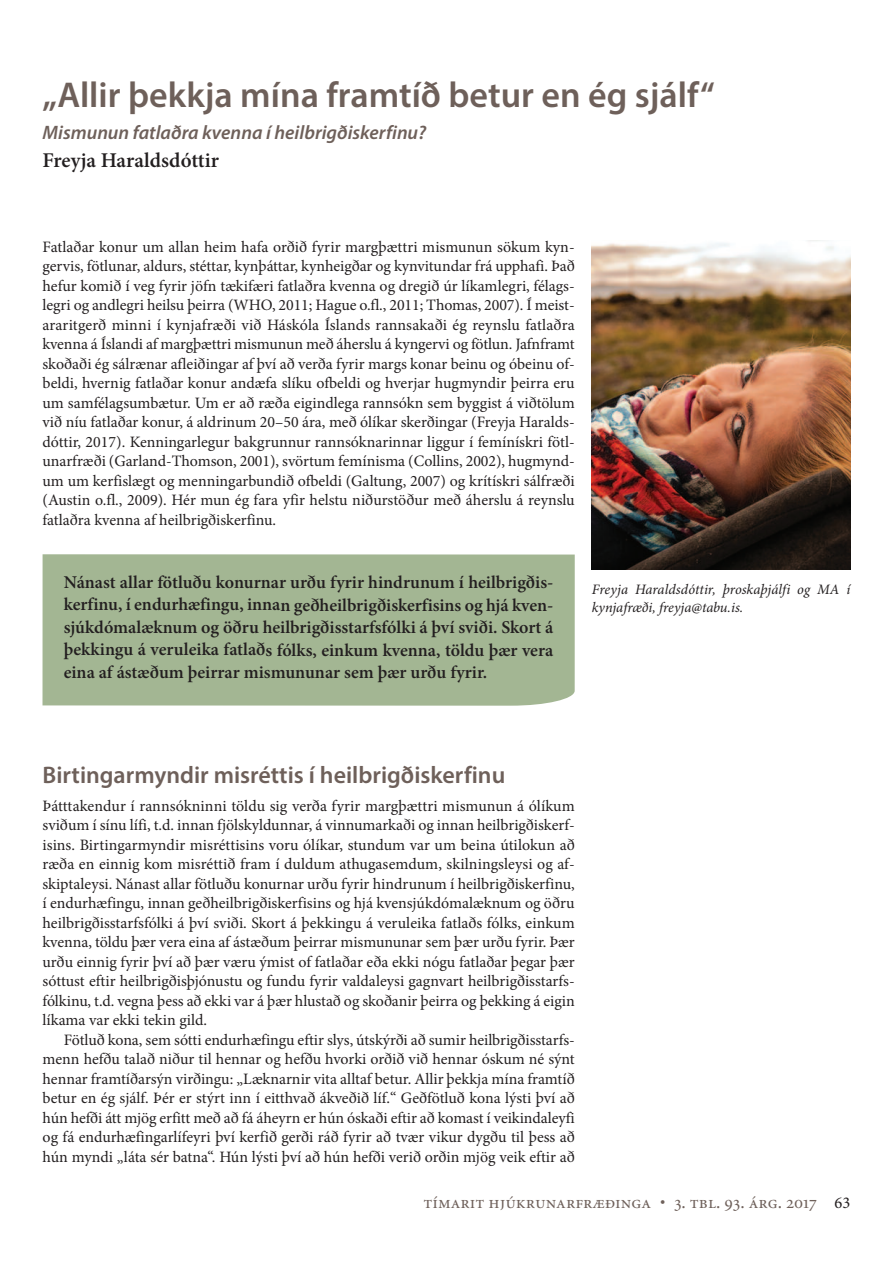
<style>
.page{position:relative;width:893px;height:1263px;background:#fff}
.page>*{position:absolute;margin:0;border:0;box-sizing:border-box;transform-origin:0 0}
.t1{font:600 36px "Myriad Pro";color:#6e605a}
.t2{font:600 24px "Myriad Pro";color:#6e605a}
.t3{font:600 21px "Minion Pro";color:#231f20}
.t4{font:italic 600 19.5px "Myriad Pro";color:#6e605a}
.t5{font:600 18px/22.5px "Minion Pro";color:#231f20;text-align:justify}
.t6{font:18px "Minion Regular SC";color:#6e605a}
.t7{font:15.9px/19.5px "Minion Pro";color:#231f20;text-align:justify}
.t8{font:italic 14.4px/18px "Minion Pro";color:#231f20}
.s1{font-family:"Minion Pro";font-size:16.5px;color:#231f20}
</style>
<div class="page">
<img style="left:592px;top:240px;width:258px;height:329px">
<div style="left:43px;top:554px;width:532px;height:152px;background:#a3b693"></div>
<h1 class="t1" style="left:43px;top:72px;width:674px">„Allir þekkja mína framtíð betur en ég sjálf“</h1>
<p class="t4" style="left:43px;top:120px;width:385px">Mismunun fatlaðra kvenna í heilbrigðiskerfinu?</p>
<h3 class="t3" style="left:43px;top:146px;width:178px">Freyja Haraldsdóttir</h3>
<p class="t7" style="left:43px;top:237px;width:534px">Fatlaðar konur um allan heim hafa orðið fyrir margþættri mismunun sökum kyn&shy;gervis, fötlunar, aldurs, stéttar, kynþáttar, kynheigðar og kynvitundar frá upphafi. Það hefur komið í veg fyrir jöfn tækifæri fatlaðra kvenna og dregið úr líkamlegri, félags&shy;legri og andlegri heilsu þeirra (WHO, 2011; Hague o.fl., 2011; Thomas, 2007). Í meist&shy;araritgerð minni í kynjafræði við Háskóla Íslands rannsakaði ég reynslu fatlaðra kvenna á Íslandi af margþættri mismunun með áherslu á kyngervi og fötlun. Jafnframt skoðaði ég sálrænar afleiðingar af því að verða fyrir margs konar beinu og óbeinu of&shy;beldi, hvernig fatlaðar konur andæfa slíku ofbeldi og hverjar hugmyndir þeirra eru um samfélagsumbætur. Um er að ræða eigindlega rannsókn sem byggist á viðtölum við níu fatlaðar konur, á aldrinum 20–50 ára, með ólíkar skerðingar (Freyja Haralds&shy;dóttir, 2017). Kenningarlegur bakgrunnur rannsóknarinnar liggur í femínískri fötl&shy;unarfræði (Garland-Thomson, 2001), svörtum femínisma (Collins, 2002), hugmynd&shy;um um kerfislægt og menningarbundið ofbeldi (Galtung, 2007) og krítískri sálfræði (Austin o.fl., 2009). Hér mun ég fara yfir helstu niðurstöður með áherslu á reynslu fatlaðra kvenna af heilbrigðiskerfinu.</p>
<p class="t5" style="left:64px;top:571px;width:491px">Nánast allar fötluðu konurnar urðu fyrir hindrunum í heilbrigðis&shy;kerfinu, í endurhæfingu, innan geðheilbrigðiskerfisins og hjá kven&shy;sjúkdómalæknum og öðru heilbrigðisstarfsfólki á því sviði. Skort á þekkingu á veruleika fatlaðs fólks, einkum kvenna, töldu þær vera eina af ástæðum þeirrar mismununar sem þær urðu fyrir.</p>
<p class="t8" style="left:592px;top:580px;width:260px">Freyja Haraldsdóttir, þroskaþjálfi og MA í kynjafræði, freyja@tabu.is.</p>
<h2 class="t2" style="left:43px;top:759px;width:464px">Birtingarmyndir misréttis í heilbrigðiskerfinu</h2>
<p class="t7" style="left:43px;top:796px;width:534px">Þátttakendur í rannsókninni töldu sig verða fyrir margþættri mismunun á ólíkum sviðum í sínu lífi, t.d. innan fjölskyldunnar, á vinnumarkaði og innan heilbrigðiskerf&shy;isins. Birtingarmyndir misréttisins voru ólíkar, stundum var um beina útilokun að ræða en einnig kom misréttið fram í duldum athugasemdum, skilningsleysi og af&shy;skiptaleysi. Nánast allar fötluðu konurnar urðu fyrir hindrunum í heilbrigðiskerfinu, í endurhæfingu, innan geðheilbrigðiskerfisins og hjá kvensjúkdómalæknum og öðru heilbrigðisstarfsfólki á því sviði. Skort á þekkingu á veruleika fatlaðs fólks, einkum kvenna, töldu þær vera eina af ástæðum þeirrar mismununar sem þær urðu fyrir. Þær urðu einnig fyrir því að þær væru ýmist of fatlaðar eða ekki nógu fatlaðar þegar þær sóttust eftir heilbrigðisþjónustu og fundu fyrir valdaleysi gagnvart heilbrigðisstarfs&shy;fólkinu, t.d. vegna þess að ekki var á þær hlustað og skoðanir þeirra og þekking á eigin líkama var ekki tekin gild.</p>
<p class="t7" style="left:43px;top:1030px;width:534px;text-indent:21px">Fötluð kona, sem sótti endurhæfingu eftir slys, útskýrði að sumir heilbrigðisstarfs&shy;menn hefðu talað niður til hennar og hefðu hvorki orðið við hennar óskum né sýnt hennar framtíðarsýn virðingu: „Læknarnir vita alltaf betur. Allir þekkja mína framtíð betur en ég sjálf. Þér er stýrt inn í eitthvað ákveðið líf.“ Geðfötluð kona lýsti því að hún hefði átt mjög erfitt með að fá áheyrn er hún óskaði eftir að komast í veikindaleyfi og fá endurhæfingarlífeyri því kerfið gerði ráð fyrir að tvær vikur dygðu til þess að hún myndi „láta sér batna“. Hún lýsti því að hún hefði verið orðin mjög veik eftir að</p>
<p class="t6" style="left:423px;top:1193px;width:429px">tímarit hjúkrunarfræðinga • 3. tbl. 93. árg. 2017 <span class="s1">63</span></p>
</div>
